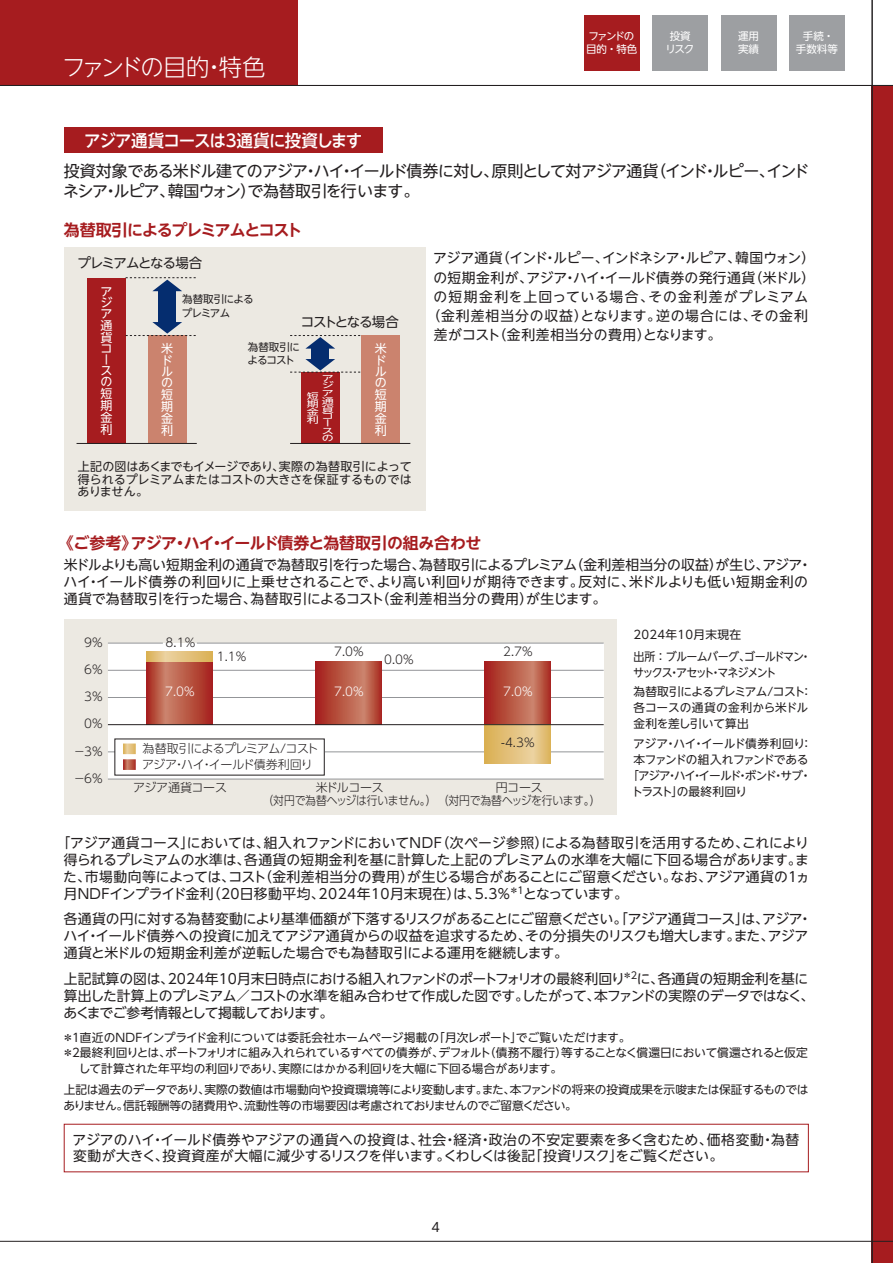
<style>
.page{position:relative;width:893px;height:1263px;background:#fff}
.page>*{position:absolute;margin:0;border:0;box-sizing:border-box;transform-origin:0 0}
.t1{font:300 23.4px "UD Shin Go NT Pro";letter-spacing:-.11em;color:#fff}
.t2{font:500 16.95px "UD Shin Go NT Pro";letter-spacing:-.04em;color:#fff}
.t3{font:15.9px/20.2px "UD Shin Go NT Pro";letter-spacing:-.045em;color:#231f20}
.t4{font:700 15.9px "UD Shin Go NT Pro De";letter-spacing:-.015em;color:#a61c1f}
.t5{font:700 15.9px "UD Shin Go NT Pro De";letter-spacing:-.075em;color:#a61c1f}
.t6{font:13.8px/17px "UD Shin Go NT Pro";letter-spacing:-.005em;color:#231f20}
.t7{font:13.8px/17px "UD Shin Go NT Pro";letter-spacing:-.035em;color:#231f20}
.t8{font:13.8px "UD Shin Go NT Pro";letter-spacing:-.025em;color:#231f20}
.t9{font:13.8px "UD Shin Go NT Pro";letter-spacing:.02em;color:#231f20}
.t10{font:13.8px "UD Shin Go NT Pro";letter-spacing:.06em;color:#231f20}
.t11{font:13.8px "UD Shin Go NT Pro";letter-spacing:.055em;color:#231f20}
.t12{font:13.8px "UD Shin Go NT Pro";letter-spacing:.035em;color:#231f20}
.t13{font:13.5px "UD Shin Go NT Pro";letter-spacing:-.09em;color:#231f20}
.t14{font:12.75px "UD Shin Go NT Pro";color:#231f20}
.t15{font:300 12px/13.5px "UD Shin Go Pro";letter-spacing:-.025em;color:#231f20}
.t16{font:12px/12.8px "UD Shin Go NT Pro";letter-spacing:-.005em;color:#231f20;text-align:justify}
.t17{font:300 12px/15.8px "UD Shin Go Pro";letter-spacing:-.045em;color:#231f20}
.t18{font:12px/11.7px "UD Shin Go NT Pro";color:#fff;text-align:justify}
.t19{font:300 12px "UD Shin Go Pro";color:#fff}
.t20{font:11.7px/15.9px "UD Shin Go NT Pro";letter-spacing:-.03em;color:#231f20}
.t21{font:11.7px/15.9px "UD Shin Go NT Pro";letter-spacing:-.085em;color:#231f20;scale:.94 1}
.t22{font:11.7px "UD Shin Go NT Pro";letter-spacing:-.095em;color:#231f20}
.t23{font:11.7px "UD Shin Go NT Pro";letter-spacing:-.07em;color:#231f20}
.t24{font:11.7px "UD Shin Go NT Pro";letter-spacing:.025em;color:#231f20}
.t25{font:10.5px/13.5px "UD Shin Go NT Pro";letter-spacing:-.07em;color:#231f20}
.t26{font:10.5px/12.6px "UD Shin Go NT Pro";color:#fff;text-align:center}
.t27{font:10.5px/12.6px "UD Shin Go NT Pro";letter-spacing:-.135em;color:#fff}
.t28{font:8.1px/7.6px "UD Shin Go NT Pro";color:#fff;scale:1.47 1}
</style>
<div class="page">
<div style="left:872px;top:86px;width:21px;height:1177px;background:#a61c1f"></div>
<div style="left:0;top:0;width:298px;height:85px;background:#a61c1f"></div>
<hr style="left:0;top:1241px;width:893px;height:1px;background:#231f20">
<hr style="left:872px;top:0;width:1px;height:1263px;background:#231f20">
<hr style="left:0;top:85px;width:893px;height:1px;background:#231f20">
<div style="left:584px;top:15px;width:56px;height:56px;background:#a61c1f"></div>
<div style="left:652px;top:15px;width:56px;height:56px;background:#9d9fa2"></div>
<div style="left:721px;top:15px;width:55px;height:56px;background:#9d9fa2"></div>
<div style="left:789px;top:15px;width:56px;height:56px;background:#9d9fa2"></div>
<div style="left:64px;top:247px;width:361px;height:264px;background:#ece9e2"></div>
<div style="left:88px;top:278px;width:38px;height:165px;background:#a61c1f"></div>
<div style="left:148px;top:335px;width:38px;height:108px;background:#cb836e"></div>
<hr style="left:77px;top:443px;width:120px;height:1px;background:#231f20">
<svg style="left:126px;top:277px;width:70px;height:14px"></svg>
<svg style="left:126px;top:322px;width:70px;height:14px"></svg>
<div style="left:158px;top:288px;width:18px;height:36px;background:#052d6f"></div>
<div style="left:301px;top:372px;width:38px;height:71px;background:#a61c1f"></div>
<div style="left:362px;top:335px;width:38px;height:108px;background:#cb836e"></div>
<hr style="left:290px;top:443px;width:120px;height:1px;background:#231f20">
<svg style="left:290px;top:335px;width:71px;height:14px"></svg>
<svg style="left:290px;top:359px;width:71px;height:14px"></svg>
<div style="left:311px;top:346px;width:18px;height:15px;background:#052d6f"></div>
<div style="left:64px;top:128px;width:319px;height:25px;background:#a61c1f"></div>
<div style="left:64px;top:619px;width:553px;height:195px;background:#ece9e2"></div>
<div style="left:108px;top:643px;width:496px;height:136px;background:#fff"></div>
<hr style="left:197px;top:643px;width:407px;height:1px;background:#939598">
<hr style="left:108px;top:643px;width:55px;height:1px;background:#939598">
<hr style="left:108px;top:670px;width:496px;height:1px;background:#939598">
<hr style="left:108px;top:697px;width:496px;height:1px;background:#939598">
<hr style="left:108px;top:751px;width:496px;height:1px;background:#939598">
<hr style="left:108px;top:779px;width:496px;height:1px;background:#939598">
<svg style="left:485px;top:661px;width:66px;height:63px"></svg>
<svg style="left:316px;top:661px;width:66px;height:63px"></svg>
<svg style="left:485px;top:725px;width:66px;height:38px"></svg>
<svg style="left:147px;top:661px;width:66px;height:63px"></svg>
<svg style="left:147px;top:651px;width:66px;height:10px"></svg>
<hr style="left:108px;top:724px;width:496px;height:1px;background:#231f20">
<div style="left:115px;top:739px;width:209px;height:36px;background:#fff"></div>
<svg style="left:123px;top:743px;width:13px;height:27px"></svg>
<h1 class="t1" style="left:62px;top:48px;width:205px">ファンドの目的・特色</h1>
<p class="t2" style="left:84px;top:127px;width:280px">アジア通貨コースは3通貨に投資します</p>
<p class="t27" style="left:586px;top:30px;width:53px">ファンドの目的・特色</p>
<p class="t26" style="left:665px;top:30px;width:31px">投資リスク</p>
<p class="t26" style="left:738px;top:30px;width:22px;text-align:left">運用実績</p>
<p class="t26" style="left:796px;top:30px;width:43px">手続・手数料等</p>
<p class="t3" style="left:63px;top:160px;width:748px">投資対象である米ドル建てのアジア・ハイ・イールド債券に対し、原則として対アジア通貨（インド・ルピー、インドネシア・ルピア、韓国ウォン）で為替取引を行います。</p>
<p class="t5" style="left:64px;top:217px;width:240px">為替取引によるプレミアムとコスト</p>
<p class="t13" style="left:77px;top:252px;width:126px">プレミアムとなる場合</p>
<p class="t18" style="left:100px;top:285px;width:13px;text-align:left">アジア通貨コースの短期金利</p>
<p class="t25" style="left:182px;top:292px;width:73px">為替取引によるプレミアム</p>
<p class="t13" style="left:301px;top:310px;width:100px">コストとなる場合</p>
<p class="t25" style="left:248px;top:339px;width:54px">為替取引によるコスト</p>
<p class="t18" style="left:375px;top:343px;width:13px">米ドルの短期金利</p>
<p class="t18" style="left:161px;top:343px;width:13px">米ドルの短期金利</p>
<p class="t28" style="left:322px;top:373px;width:10px">アジア通貨コースの</p>
<p class="t28" style="left:307px;top:392px;width:9px;line-height:8.1px;text-align:justify">短期金利</p>
<p class="t16" style="left:78px;top:459px;width:336px">上記の図はあくまでもイメージであり、実際の為替取引によって得られるプレミアムまたはコストの大きさを保証するものではありません。</p>
<p class="t8" style="left:433px;top:247px;width:384px">アジア通貨（インド・ルピー、インドネシア・ルピア、韓国ウォン）</p>
<p class="t9" style="left:434px;top:266px;width:383px">の短期金利が、アジア・ハイ・イールド債券の発行通貨（米ドル）</p>
<p class="t11" style="left:434px;top:285px;width:376px">の短期金利を上回っている場合、その金利差がプレミアム</p>
<p class="t10" style="left:426px;top:304px;width:383px">（金利差相当分の収益）となります。逆の場合には、その金利</p>
<p class="t12" style="left:434px;top:324px;width:289px">差がコスト（金利差相当分の費用）となります。</p>
<p class="t4" style="left:58px;top:530px;width:425px">《ご参考》アジア・ハイ・イールド債券と為替取引の組み合わせ</p>
<p class="t6" style="left:64px;top:556px;width:750px">米ドルよりも高い短期金利の通貨で為替取引を行った場合、為替取引によるプレミアム（金利差相当分の収益）が生じ、アジア・ハイ・イールド債券の利回りに上乗せされることで、より高い利回りが期待できます。反対に、米ドルよりも低い短期金利の通貨で為替取引を行った場合、為替取引によるコスト（金利差相当分の費用）が生じます。</p>
<p class="t15" style="left:84px;top:635px;width:20px">9%</p>
<p class="t15" style="left:84px;top:662px;width:20px">6%</p>
<p class="t15" style="left:84px;top:689px;width:20px">3%</p>
<p class="t15" style="left:84px;top:717px;width:20px">0%</p>
<p class="t15" style="left:74px;top:744px;width:31px">－3%</p>
<p class="t15" style="left:74px;top:771px;width:31px">－6%</p>
<p class="t15" style="left:166px;top:635px;width:31px">8.1%</p>
<p class="t15" style="left:334px;top:644px;width:31px">7.0%</p>
<p class="t15" style="left:503px;top:644px;width:31px">2.7%</p>
<p class="t15" style="left:217px;top:649px;width:31px">1.1%</p>
<p class="t15" style="left:384px;top:653px;width:31px">0.0%</p>
<p class="t19" style="left:165px;top:682px;width:31px">7.0%</p>
<p class="t19" style="left:334px;top:682px;width:31px">7.0%</p>
<p class="t19" style="left:503px;top:682px;width:31px">7.0%</p>
<p class="t17" style="left:142px;top:740px;width:178px">為替取引によるプレミアム/コストアジア・ハイ・イールド債券利回り</p>
<p class="t15" style="left:501px;top:735px;width:35px">-4.3%</p>
<p class="t15" style="left:133px;top:780px;width:95px">アジア通貨コース</p>
<p class="t15" style="left:262px;top:780px;width:339px;text-indent:53px">米ドルコース<br>（対円で為替ヘッジは行いません。）（対円で為替ヘッジを行います。）</p>
<p class="t15" style="left:496px;top:780px;width:49px">円コース</p>
<p class="t24" style="left:634px;top:625px;width:109px">2024年10月末現在</p>
<p class="t21" style="left:633px;top:648px;width:191px">出所：ブルームバーグ、ゴールドマン・サックス・アセット・マネジメント</p>
<p class="t20" style="left:634px;top:683px;width:180px">為替取引によるプレミアム/コスト：各コースの通貨の金利から米ドル金利を差し引いて算出</p>
<p class="t20" style="left:633px;top:735px;width:181px">アジア・ハイ・イールド債券利回り：</p>
<p class="t23" style="left:634px;top:750px;width:176px">本ファンドの組入れファンドである</p>
<p class="t22" style="left:627px;top:766px;width:185px">「アジア・ハイ・イールド・ボンド・サブ・</p>
<p class="t20" style="left:632px;top:783px;width:117px">トラスト」の最終利回り</p>
<p class="t6" style="left:63px;top:834px;width:748px;text-align:justify;text-indent:-7px">「アジア通貨コース」においては、組入れファンドにおいてNDF（次ページ参照）による為替取引を活用するため、これにより得られるプレミアムの水準は、各通貨の短期金利を基に計算した上記のプレミアムの水準を大幅に下回る場合があります。また、市場動向等によっては、コスト（金利差相当分の費用）が生じる場合があることにご留意ください。なお、アジア通貨の１ヵ月NDFインプライド金利（20日移動平均、2024年10月末現在）は、5.3%<sup>＊1</sup>となっています。</p>
<p class="t6" style="left:64px;top:910px;width:750px">各通貨の円に対する為替変動により基準価額が下落するリスクがあることにご留意ください。「アジア通貨コース」は、アジア・ハイ・イールド債券への投資に加えてアジア通貨からの収益を追求するため、その分損失のリスクも増大します。また、アジア通貨と米ドルの短期金利差が逆転した場合でも為替取引による運用を継続します。</p>
<p class="t7" style="left:64px;top:970px;width:752px">上記試算の図は、2024年10月末日時点における組入れファンドのポートフォリオの最終利回り<sup>＊2</sup>に、各通貨の短期金利を基に算出した計算上のプレミアム／コストの水準を組み合わせて作成した図です。したがって、本ファンドの実際のデータではなく、あくまでご参考情報として掲載しております。</p>
<p class="t20" style="left:62px;top:1029px;width:570px">＊1直近のNDFインプライド金利については委託会社ホームページ掲載の「月次レポート」でご覧いただけます。</p>
<p class="t20" style="left:62px;top:1045px;width:747px">＊2最終利回りとは、ポートフォリオに組み入れられているすべての債券が、デフォルト（債務不履行）等することなく償還日において償還されると仮定</p>
<p class="t20" style="left:79px;top:1061px;width:485px">して計算された年平均の利回りであり、実際にはかかる利回りを大幅に下回る場合があります。</p>
<p class="t20" style="left:64px;top:1081px;width:746px">上記は過去のデータであり、実際の数値は市場動向や投資環境等により変動します。また、本ファンドの将来の投資成果を示唆または保証するものではありません。信託報酬等の諸費用や、流動性等の市場要因は考慮されておりませんのでご留意ください。</p>
<p class="t6" style="left:73px;top:1132px;width:728px;line-height:15.9px">アジアのハイ・イールド債券やアジアの通貨への投資は、社会・経済・政治の不安定要素を多く含むため、価格変動・為替変動が大きく、投資資産が大幅に減少するリスクを伴います。くわしくは後記「投資リスク」をご覧ください。</p>
<p class="t14" style="left:432px;top:1216px;width:10px">4</p>
</div>
